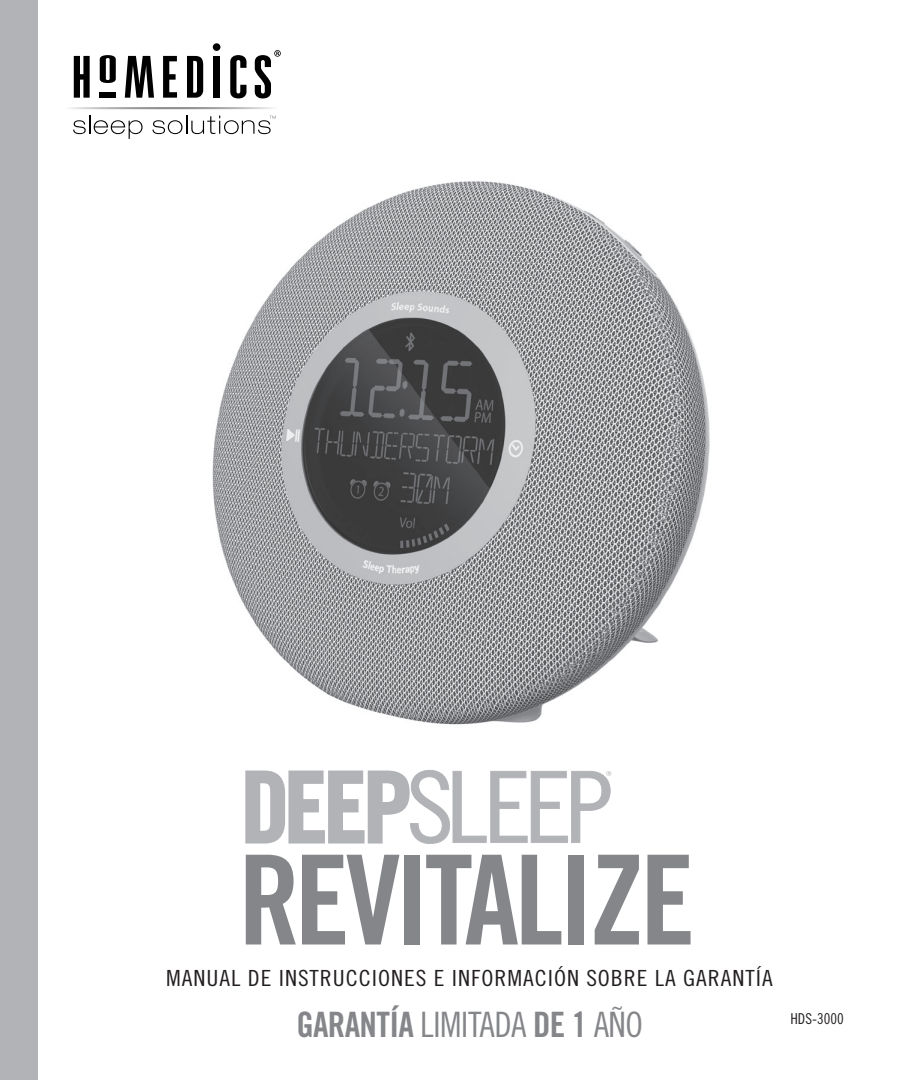
<style>
.page{position:relative;width:900px;height:1080px;background:#fff}
.page>*{position:absolute;margin:0;border:0;box-sizing:border-box;transform-origin:0 0}
.Limited_Warranty{font:35px "Trade Gothic Bold Cond Twenty";letter-spacing:-.02em;color:#848689}
.t1{font:22.25px "Trade Gothic Cond Eighteen";letter-spacing:.04em;color:#231f20;scale:1.08 1}
.Front_Cover_Misc{font:15px "Trade Gothic Cond Eighteen";color:#231f20}
.s1{font-family:"Trade Gothic Cond Eighteen"}
</style>
<div class="page">
<img style="left:212px;top:181px;width:498px;height:544px">
<svg style="left:74px;top:56px;width:16px;height:42px"></svg>
<svg style="left:100px;top:55px;width:16px;height:28px"></svg>
<svg style="left:125px;top:56px;width:29px;height:42px"></svg>
<svg style="left:163px;top:56px;width:14px;height:42px"></svg>
<svg style="left:187px;top:56px;width:16px;height:42px"></svg>
<div style="left:214px;top:56px;width:6px;height:42px;background:#000"></div>
<svg style="left:230px;top:55px;width:17px;height:43px"></svg>
<div style="left:100px;top:92px;width:16px;height:6px;background:#000"></div>
<div style="left:213px;top:43px;width:7px;height:8px;background:#000;border-radius:50%"></div>
<svg style="left:255px;top:50px;width:26px;height:48px"></svg>
<svg style="left:73px;top:116px;width:70px;height:23px"></svg>
<svg style="left:152px;top:116px;width:124px;height:18px"></svg>
<svg style="left:70px;top:107px;width:203px;height:2px"></svg>
<svg style="left:246px;top:855px;width:50px;height:90px"></svg>
<svg style="left:302px;top:855px;width:97px;height:90px"></svg>
<div style="left:404px;top:855px;width:16px;height:90px;background:#848689"></div>
<svg style="left:426px;top:855px;width:135px;height:90px"></svg>
<div style="left:569px;top:855px;width:15px;height:90px;background:#848689"></div>
<svg style="left:595px;top:855px;width:44px;height:90px"></svg>
<svg style="left:648px;top:855px;width:43px;height:90px"></svg>
<svg style="left:245px;top:770px;width:366px;height:74px"></svg>
<div style="left:0;top:0;width:37px;height:1080px;background:#b2b3b7"></div>
<p class="t1" style="left:166px;top:965px;width:563px">MANUAL DE INSTRUCCIONES E INFORMACIÓN SOBRE LA GARANTÍA</p>
<p class="Limited_Warranty" style="left:296px;top:1003px;width:348px">GARANTÍA <span class="s1">LIMITADA</span> DE 1 <span class="s1">AÑO</span></p>
<p class="Front_Cover_Misc" style="left:790px;top:1010px;width:55px">HDS-3000</p>
</div>
